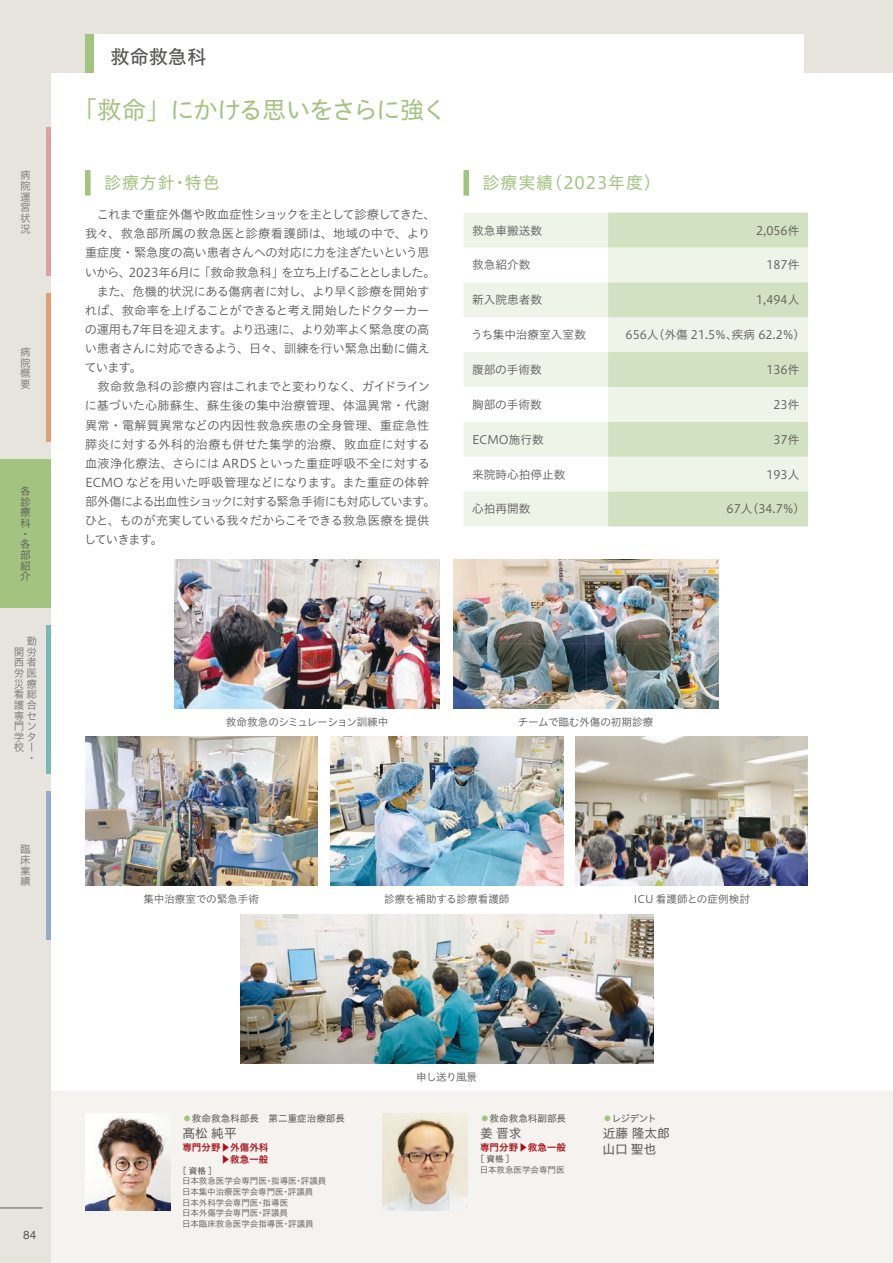
<style>
.page{position:relative;width:893px;height:1263px;background:#fff}
.page>*{position:absolute;margin:0;border:0;box-sizing:border-box;transform-origin:0 0}
.t1{font:24.45px "Hiragino UD Sans Std W4";letter-spacing:-.05em;color:#a3c380}
.t2{font:19.2px "Hiragino UD Sans Std W5";color:#595857}
.t3{font:16.95px "Hiragino UD Sans Std W4";letter-spacing:.05em;color:#a3c380}
.t4{font:12.75px/15.9px "Hiragino UD Sans Std W4";color:#595857}
.t5{font:12.15px/19.2px "Hiragino UD Sans Std W3";letter-spacing:-.015em;color:#595857}
.t6{font:11.7px "Hiragino UD Sans Std W3";color:#595857}
.t7{font:11.7px "Helvetica LT Std";color:#595857}
.t8{font:10.65px/10.6px "Hiragino UD Sans Std W3";letter-spacing:-.015em;color:#595857}
.t9{font:10.65px/10.6px "Hiragino UD Sans Std W3";color:#727272;text-align:justify}
.t10{font:10.65px "Hiragino UD Sans Std W3";letter-spacing:-.04em;color:#595857}
.t11{font:9.6px "Hiragino UD Sans Std W4";color:#595857}
.t12{font:9.6px/11.7px "Hiragino UD Sans Std W6";color:#ae0f17;text-align:right}
.t13{font:8.55px/10.6px "Hiragino UD Sans Std W3";color:#595857}
.t14{font:8.55px "Hiragino UD Sans Std W5";color:#595857}
.s1{font-family:"UD Shin Go Pr 6";color:#a3c380}
.s2{font-family:"UD Shin Go Pr 6"}
</style>
<div class="page">
<div style="left:0;top:0;width:51px;height:1263px;background:#e6e4dc"></div>
<div style="left:0;top:0;width:893px;height:72px;background:#e6e4dc"></div>
<div style="left:51px;top:1092px;width:842px;height:171px;background:#f4f3ef"></div>
<div style="left:94px;top:34px;width:710px;height:43px;background:#fff"></div>
<div style="left:85px;top:34px;width:9px;height:38px;background:#a3c380"></div>
<img style="left:382px;top:1113px;width:85px;height:98px">
<img style="left:85px;top:1113px;width:85px;height:98px">
<div style="left:85px;top:170px;width:6px;height:26px;background:#a3c380"></div>
<div style="left:463px;top:170px;width:6px;height:26px;background:#a3c380"></div>
<svg style="left:463px;top:213px;width:145px;height:313px;fill:#eff4e8"></svg>
<svg style="left:608px;top:213px;width:200px;height:313px;background:#dfe9d2"></svg>
<img style="left:85px;top:737px;width:232px;height:148px">
<img style="left:331px;top:737px;width:232px;height:148px">
<img style="left:575px;top:737px;width:233px;height:148px">
<img style="left:174px;top:559px;width:266px;height:149px">
<img style="left:453px;top:559px;width:266px;height:149px">
<img style="left:241px;top:914px;width:412px;height:149px">
<hr style="left:0;top:1208px;width:43px;height:1px;background:#595857">
<hr style="left:47px;top:128px;width:4px;height:148px;background:#dda1a2">
<hr style="left:47px;top:293px;width:4px;height:149px;background:#dd9f73">
<hr style="left:47px;top:625px;width:4px;height:149px;background:#78b9b7">
<hr style="left:47px;top:791px;width:4px;height:149px;background:#93aacc">
<div style="left:0;top:459px;width:51px;height:149px;background:#a3c380"></div>
<p class="t9" style="left:20px;top:169px;width:12px">病院運営状況</p>
<p class="t9" style="left:20px;top:346px;width:12px">病院概要</p>
<p class="t8" style="left:20px;top:485px;width:12px">各診療科・各部紹介</p>
<p class="t9" style="left:27px;top:635px;width:11px">勤</p>
<p class="t9" style="left:14px;top:646px;width:24px">関労</p>
<p class="t9" style="left:14px;top:656px;width:24px">西者</p>
<p class="t9" style="left:14px;top:667px;width:24px">労医</p>
<p class="t9" style="left:14px;top:678px;width:24px">災療</p>
<p class="t9" style="left:14px;top:688px;width:24px">看総</p>
<p class="t9" style="left:14px;top:699px;width:24px">護合</p>
<p class="t9" style="left:14px;top:709px;width:24px">専セ</p>
<p class="t9" style="left:14px;top:720px;width:24px">門ン</p>
<p class="t9" style="left:14px;top:731px;width:23px">学タ</p>
<p class="t9" style="left:14px;top:741px;width:20px">校ー</p>
<p class="t9" style="left:27px;top:752px;width:8px">・</p>
<p class="t9" style="left:20px;top:843px;width:12px">臨床業績</p>
<h2 class="t2" style="left:111px;top:42px;width:97px">救命救急科</h2>
<h1 class="t1" style="left:73px;top:92px;width:375px">「救命」にかける思いをさらに強く</h1>
<h3 class="t3" style="left:104px;top:170px;width:117px">診療方針・特色</h3>
<p class="t5" style="left:84px;top:204px;width:353px">　これまで重症外傷や敗血症性ショックを主として診療してきた、我々、救急部所属の救急医と診療看護師は、地域の中で、より重症度・緊急度の高い患者さんへの対応に力を注ぎたいという思いから、2023年6月に「救命救急科」を立ち上げることとしました。　また、危機的状況にある傷病者に対し、より早く診療を開始すれば、救命率を上げることができると考え開始したドクターカーの運用も7年目を迎えます。より迅速に、より効率よく緊急度の高い患者さんに対応できるよう、日々、訓練を行い緊急出動に備えています。<br>　救命救急科の診療内容はこれまでと変わりなく、ガイドラインに基づいた心肺蘇生、蘇生後の集中治療管理、体温異常・代謝異常・電解質異常などの内因性救急疾患の全身管理、重症急性膵炎に対する外科的治療も併せた集学的治療、敗血症に対する血液浄化療法、さらには ARDS といった重症呼吸不全に対する<br>ECMO などを用いた呼吸管理などになります。また重症の体幹部外傷による出血性ショックに対する緊急手術にも対応しています。ひと、ものが充実している我々だからこそできる救急医療を提供していきます。</p>
<h3 class="t3" style="left:483px;top:170px;width:180px">診療実績（2023年度）</h3>
<p class="t6" style="left:472px;top:221px;width:72px">救急車搬送数</p>
<p class="t6" style="left:756px;top:221px;width:45px">2,056件</p>
<p class="t6" style="left:472px;top:256px;width:60px">救急紹介数</p>
<p class="t6" style="left:766px;top:256px;width:35px">187件</p>
<p class="t6" style="left:472px;top:291px;width:72px">新入院患者数</p>
<p class="t6" style="left:756px;top:291px;width:45px">1,494人</p>
<p class="t6" style="left:471px;top:326px;width:116px">うち集中治療室入室数</p>
<p class="t6" style="left:625px;top:326px;width:181px">656人（外傷 21.5％、疾病 62.2％）</p>
<p class="t6" style="left:472px;top:361px;width:71px">腹部の手術数</p>
<p class="t6" style="left:766px;top:361px;width:35px">136件</p>
<p class="t6" style="left:472px;top:396px;width:71px">胸部の手術数</p>
<p class="t6" style="left:773px;top:396px;width:27px">23件</p>
<p class="t6" style="left:472px;top:430px;width:73px">ECMO施行数</p>
<p class="t6" style="left:773px;top:430px;width:27px">37件</p>
<p class="t6" style="left:472px;top:465px;width:95px">来院時心拍停止数</p>
<p class="t6" style="left:766px;top:465px;width:35px">193人</p>
<p class="t6" style="left:472px;top:500px;width:60px">心拍再開数</p>
<p class="t6" style="left:727px;top:500px;width:80px">67人（34.7％）</p>
<p class="t10" style="left:226px;top:714px;width:164px">救命救急のシミュレーション訓練中</p>
<p class="t8" style="left:518px;top:716px;width:137px">チームで臨む外傷の初期診療</p>
<p class="t8" style="left:143px;top:893px;width:117px">集中治療室での緊急手術</p>
<p class="t8" style="left:384px;top:893px;width:127px">診療を補助する診療看護師</p>
<p class="t8" style="left:633px;top:893px;width:118px">ICU 看護師との症例検討</p>
<p class="t7" style="left:23px;top:1228px;width:15px">84</p>
<p class="t11" style="left:182px;top:1110px;width:164px"><span class="s1">⿟</span>救命救急科部長　第二重症治療部長</p>
<p class="t4" style="left:182px;top:1125px;width:56px">髙松 純平</p>
<p class="t12" style="left:182px;top:1141px;width:88px">専門分野<span class="s2">▶</span>外傷外科<span class="s2">▶</span>救急一般</p>
<p class="t14" style="left:178px;top:1164px;width:40px">［ 資格 ］</p>
<p class="t13" style="left:182px;top:1175px;width:146px">日本救急医学会専門医・指導医・評議員日本集中治療医学会専門医・評議員<br>日本外科学会専門医・指導医<br>日本外傷学会専門医・評議員<br>日本臨床救急医学会指導医・評議員</p>
<p class="t8" style="left:416px;top:1071px;width:63px">申し送り風景</p>
<p class="t11" style="left:480px;top:1110px;width:88px"><span class="s1">⿟</span>救命救急科副部長</p>
<p class="t4" style="left:480px;top:1125px;width:43px">姜 晋求</p>
<p class="t12" style="left:480px;top:1141px;width:88px">専門分野<span class="s2">▶</span>救急一般</p>
<p class="t14" style="left:476px;top:1152px;width:40px">［ 資格 ］</p>
<p class="t13" style="left:480px;top:1163px;width:86px">日本救急医学会専門医</p>
<p class="t11" style="left:603px;top:1110px;width:55px"><span class="s1">⿟</span>レジデント</p>
<p class="t4" style="left:603px;top:1125px;width:69px">近藤 隆太郎山口 聖也</p>
</div>
